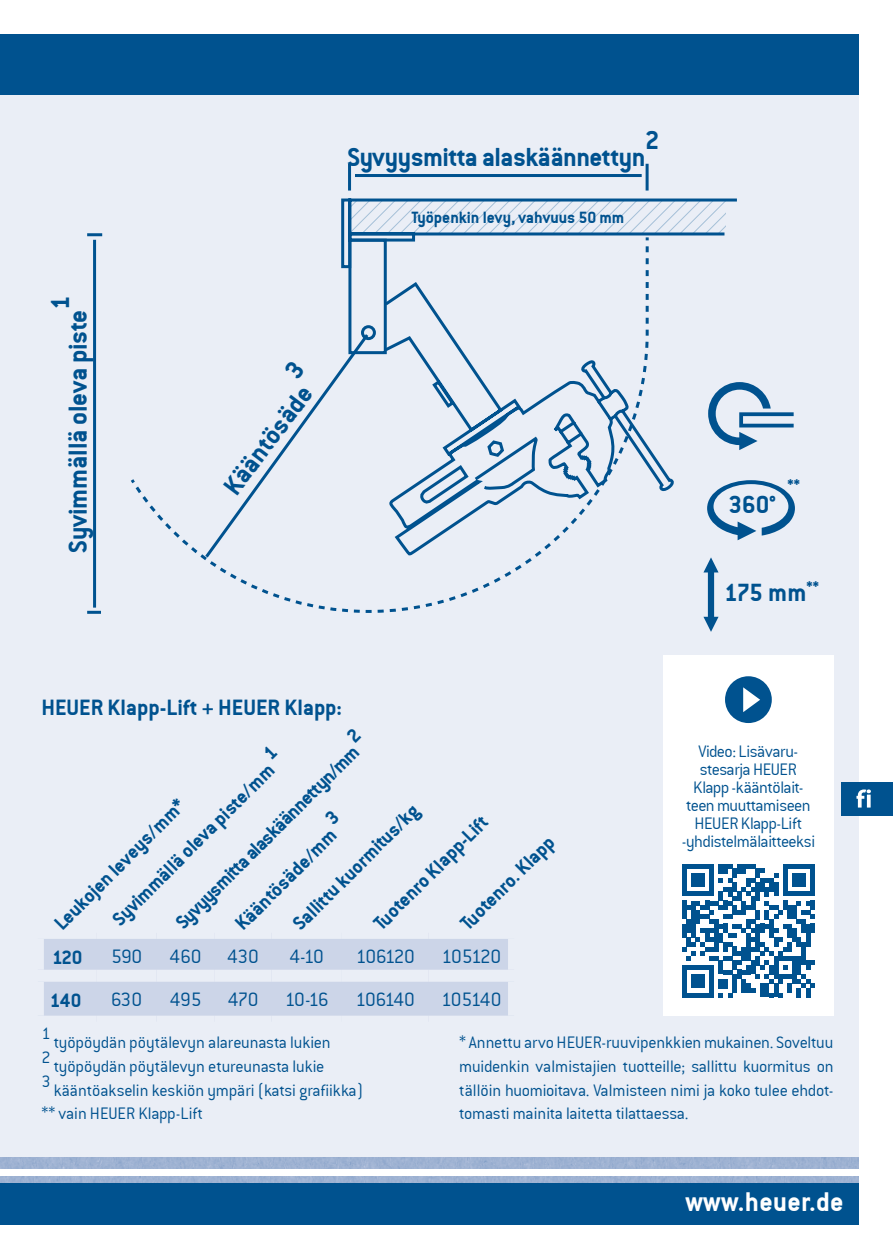
<style>
.page{position:relative;width:893px;height:1259px;background:#fff}
.page>*{position:absolute;margin:0;border:0;box-sizing:border-box;transform-origin:0 0}
.t1{font:29.1px "Conduit ITCTT Bold";letter-spacing:.01em;color:#fff}
.t2{font:28.2px "Conduit ITCTT Bold";letter-spacing:-.02em;color:#00528f}
.t3{font:27px "Conduit ITCTT Bold";color:#00528f}
.t4{font:24px "Conduit ITCTT Bold";color:#00528f}
.t5{font:21.3px "Conduit ITCTT Bold";color:#00528f}
.t6{font:21px "Conduit ITCTT Light";letter-spacing:-.03em;color:#00528f}
.t7{font:21px "Conduit ITCTT Light";letter-spacing:-.055em;color:#00528f}
.t8{font:21px "Conduit ITCTT Bold";letter-spacing:-.02em;color:#00528f}
.t9{font:18px/18px "Conduit ITCTT Light";letter-spacing:-.02em;color:#00528f;text-align:justify}
.t10{font:18px "Conduit ITCTT Light";color:#00528f}
.t11{font:17.7px "Conduit ITCTT Bold";color:#00528f}
.t12{font:15.6px "Conduit ITCTT Bold";color:#00528f}
</style>
<div class="page">
<div style="left:0;top:34px;width:859px;height:1191px;background:#eaeef6"></div>
<div style="left:0;top:1182px;width:859px;height:43px;background:#00528f"></div>
<img style="left:0;top:1157px;width:859px;height:25px">
<div style="left:0;top:1170px;width:859px;height:6px;background:#fff"></div>
<div style="left:0;top:34px;width:859px;height:60px;background:#00528f"></div>
<div style="left:44px;top:939px;width:464px;height:76px;background:#ccd5e8"></div>
<div style="left:32px;top:969px;width:65px;height:12px;background:#eaeef6"></div>
<div style="left:97px;top:969px;width:59px;height:12px;background:#eaeef6"></div>
<div style="left:156px;top:969px;width:59px;height:12px;background:#eaeef6"></div>
<div style="left:215px;top:969px;width:56px;height:12px;background:#eaeef6"></div>
<div style="left:271px;top:969px;width:71px;height:12px;background:#eaeef6"></div>
<div style="left:342px;top:969px;width:87px;height:12px;background:#eaeef6"></div>
<div style="left:429px;top:969px;width:91px;height:12px;background:#eaeef6"></div>
<svg style="left:707px;top:480px;width:88px;height:60px"></svg>
<svg style="left:703px;top:557px;width:15px;height:75px"></svg>
<svg style="left:708px;top:382px;width:86px;height:68px"></svg>
<svg style="left:650px;top:198px;width:87px;height:38px"></svg>
<svg style="left:87px;top:163px;width:563px;height:451px"></svg>
<div style="left:842px;top:782px;width:51px;height:33px;background:#00528f"></div>
<svg style="left:856px;top:789px;width:15px;height:18px"></svg>
<div style="left:663px;top:655px;width:170px;height:360px;background:#fff"></div>
<svg style="left:682px;top:864px;width:133px;height:133px"></svg>
<div style="left:726px;top:678px;width:44px;height:43px;background:#00528f;border-radius:50%"></div>
<div style="left:725px;top:676px;width:47px;height:47px;border:3px solid #00528f;border-radius:50%"></div>
<svg style="left:743px;top:687px;width:17px;height:25px"></svg>
<svg style="left:284px;top:360px;width:21px;height:20px"></svg>
<p class="t2" style="left:645px;top:123px;width:16px">2</p>
<p class="t2" style="left:348px;top:141px;width:300px">Syvyysmitta alaskäännettyn</p>
<p class="t2" style="left:44px;top:310px;width:16px;rotate:-90deg">1</p>
<p class="t2" style="left:62px;top:553px;width:245px;rotate:-90deg">Syvimmällä oleva piste</p>
<p class="t2" style="left:216px;top:482px;width:131px;rotate:-53deg">Kääntösäde</p>
<p class="t4" style="left:41px;top:693px;width:302px">HEUER Klapp-Lift + HEUER Klapp:</p>
<p class="t11" style="left:411px;top:207px;width:214px">Työpenkin levy, vahvuus 50 mm</p>
<p class="t5" style="left:170px;top:916px;width:252px;rotate:-45deg">Syvyysmitta alaskäännettyn/mm</p>
<p class="t5" style="left:107px;top:913px;width:221px;rotate:-45deg">Syvimmällä oleva piste/mm</p>
<p class="t5" style="left:49px;top:918px;width:177px;rotate:-45deg">Leukojen leveys/mm*</p>
<p class="t5" style="left:287px;top:918px;width:170px;rotate:-45deg">Sallittu kuormitus/kg</p>
<p class="t5" style="left:368px;top:918px;width:154px;rotate:-45deg">Tuotenro Klapp-Lift</p>
<p class="t5" style="left:230px;top:918px;width:136px;rotate:-45deg">Kääntösäde/mm</p>
<p class="t5" style="left:455px;top:918px;width:125px;rotate:-45deg">Tuotenro. Klapp</p>
<p class="t8" style="left:52px;top:945px;width:32px">120</p>
<p class="t6" style="left:111px;top:945px;width:33px">590</p>
<p class="t6" style="left:170px;top:945px;width:91px">460 430</p>
<p class="t6" style="left:289px;top:945px;width:36px">4-10</p>
<p class="t6" style="left:356px;top:945px;width:60px">106120</p>
<p class="t6" style="left:441px;top:945px;width:61px">105120</p>
<p class="t8" style="left:50px;top:987px;width:33px">140</p>
<p class="t6" style="left:111px;top:987px;width:33px">630</p>
<p class="t6" style="left:170px;top:987px;width:33px">495</p>
<p class="t6" style="left:228px;top:987px;width:103px">470 10-16</p>
<p class="t7" style="left:356px;top:987px;width:147px">106140 105140</p>
<h3 class="t3" style="left:728px;top:489px;width:49px">360°</h3>
<p class="t12" style="left:787px;top:476px;width:14px">**</p>
<h3 class="t3" style="left:724px;top:577px;width:96px">175 mm<sup>**</sup></h3>
<p class="t9" style="left:682px;top:742px;width:135px;text-align:center">Video: Lisävaru&shy;stesarja HEUER<br>Klapp -kääntölait&shy;teen muuttamiseen<br>HEUER Klapp-Lift -yhdistelmälaitteeksi</p>
<p class="t9" style="left:41px;top:1024px;width:11px">1</p>
<p class="t10" style="left:54px;top:1032px;width:278px">työpöydän pöytälevyn alareunasta lukien</p>
<p class="t9" style="left:41px;top:1048px;width:11px">2</p>
<p class="t10" style="left:54px;top:1056px;width:272px">työpöydän pöytälevyn etureunasta lukie</p>
<p class="t9" style="left:41px;top:1072px;width:11px">3</p>
<p class="t10" style="left:54px;top:1080px;width:311px">kääntöakselin keskiön ympäri (katsi grafiikka)</p>
<p class="t10" style="left:41px;top:1104px;width:163px">** vain HEUER Klapp-Lift</p>
<p class="t9" style="left:459px;top:1030px;width:376px;line-height:23.7px">* Annettu arvo HEUER-ruuvipenkkien mukainen. Soveltuu muidenkin valmistajien tuotteille; sallittu kuormitus on tällöin huomioitava. Valmisteen nimi ja koko tulee ehdot&shy;tomasti mainita laitetta tilattaessa.</p>
<h1 class="t1" style="left:685px;top:1185px;width:160px">www.heuer.de</h1>
</div>
